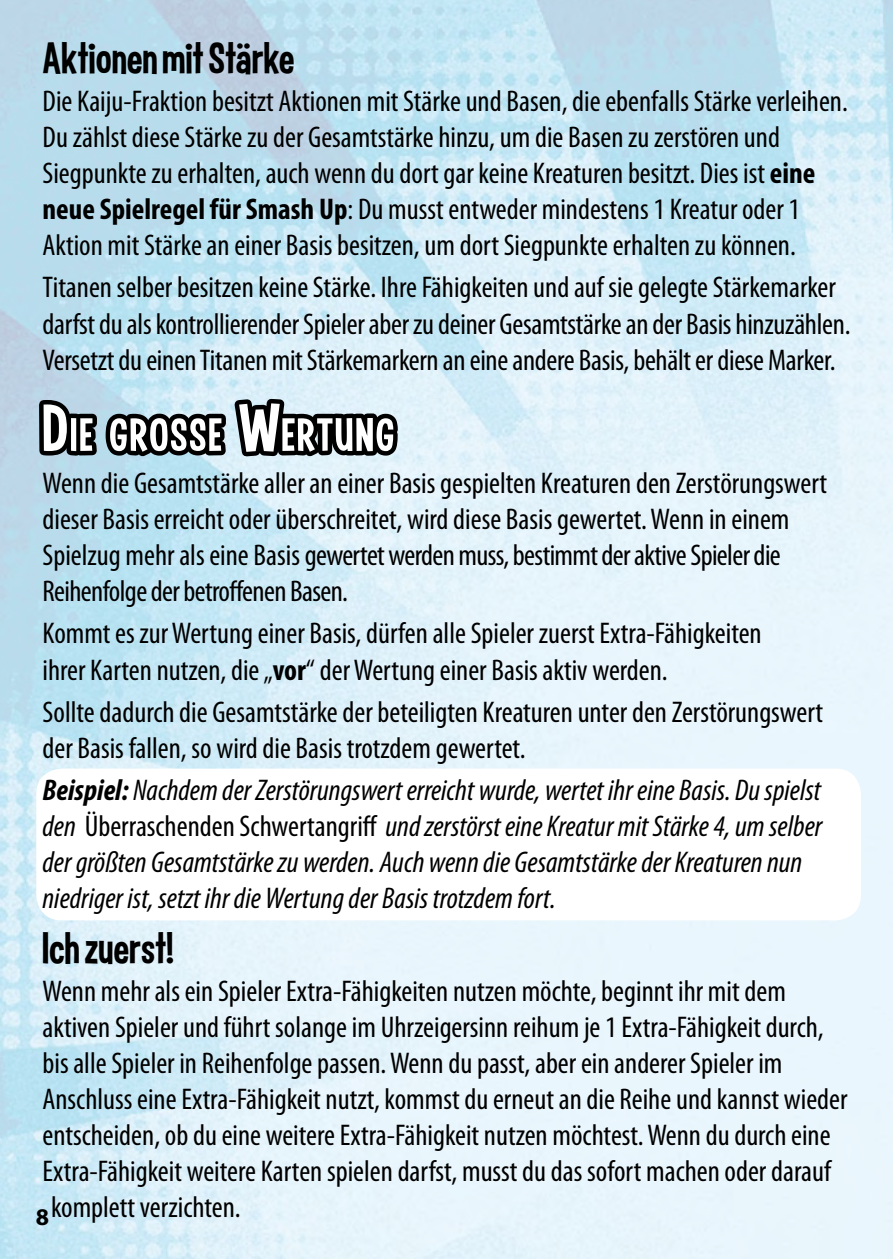
<style>
.page{position:relative;width:893px;height:1259px;background:#fff}
.page>*{position:absolute;margin:0;border:0;box-sizing:border-box;transform-origin:0 0}
.t1{font:50.4px "Curse Casual JVE";letter-spacing:.035em;color:#fff}
.t2{font:48px "Curse Casual JVE";color:#000}
.t3{font:condensed 30px/36px "Myriad Pro";color:#000}
.t4{font:italic condensed 30px/36px "Myriad Pro";color:#000}
.t5{font:700 24px "Myriad Pro";color:#000}
.s1{font-weight:700}
.s2{font-size:72px}
.s3{font-style:normal}
</style>
<div class="page">
<img style="left:0;top:0;width:893px;height:1259px">
<div style="left:36px;top:768px;width:825px;height:152px;background:#fff;border-radius:26px"></div>
<svg style="left:35px;top:376px;width:370px;height:125px;background:#8ea0a8"></svg>
<h2 class="t2" style="left:43px;top:33px;width:254px">Aktionen mit Stärke</h2>
<p class="t3" style="left:43px;top:83px;width:807px">Die Kaiju-Fraktion besitzt Aktionen mit Stärke und Basen, die ebenfalls Stärke verleihen.<br>Du zählst diese Stärke zu der Gesamtstärke hinzu, um die Basen zu zerstören und Siegpunkte zu erhalten, auch wenn du dort gar keine Kreaturen besitzt. Dies ist <span class="s1">eine neue Spielregel für Smash Up</span>: Du musst entweder mindestens 1 Kreatur oder 1<br>Aktion mit Stärke an einer Basis besitzen, um dort Siegpunkte erhalten zu können.</p>
<p class="t3" style="left:43px;top:269px;width:809px">Titanen selber besitzen keine Stärke. Ihre Fähigkeiten und auf sie gelegte Stärkemarker darfst du als kontrollierender Spieler aber zu deiner Gesamtstärke an der Basis hinzuzählen.<br>Versetzt du einen Titanen mit Stärkemarkern an eine andere Basis, behält er diese Marker.</p>
<h1 class="t1" style="left:43px;top:408px;width:353px"><span class="s2">D</span>IE GROSSE <span class="s2">W</span>ERTUNG</h1>
<p class="t3" style="left:43px;top:464px;width:786px">Wenn die Gesamtstärke aller an einer Basis gespielten Kreaturen den Zerstörungswert dieser Basis erreicht oder überschreitet, wird diese Basis gewertet. Wenn in einem Spielzug mehr als eine Basis gewertet werden muss, bestimmt der aktive Spieler die Reihenfolge der betroffenen Basen.</p>
<p class="t3" style="left:43px;top:613px;width:721px;line-height:37.8px">Kommt es zur Wertung einer Basis, dürfen alle Spieler zuerst Extra-Fähigkeiten ihrer Karten nutzen, die „<span class="s1">vor</span>“ der Wertung einer Basis aktiv werden.</p>
<p class="t3" style="left:43px;top:694px;width:782px">Sollte dadurch die Gesamtstärke der beteiligten Kreaturen unter den Zerstörungswert der Basis fallen, so wird die Basis trotzdem gewertet.</p>
<p class="t4" style="left:43px;top:772px;width:781px"><span class="s1">Beispiel:</span> Nachdem der Zerstörungswert erreicht wurde, wertet ihr eine Basis. Du spielst den <span class="s3">Überraschenden Schwertangriff</span> und zerstörst eine Kreatur mit Stärke 4, um selber der größten Gesamtstärke zu werden. Auch wenn die Gesamtstärke der Kreaturen nun niedriger ist, setzt ihr die Wertung der Basis trotzdem fort.</p>
<h2 class="t2" style="left:43px;top:922px;width:133px">Ich zuerst!</h2>
<p class="t3" style="left:43px;top:972px;width:806px">Wenn mehr als ein Spieler Extra-Fähigkeiten nutzen möchte, beginnt ihr mit dem aktiven Spieler und führt solange im Uhrzeigersinn reihum je 1 Extra-Fähigkeit durch, bis alle Spieler in Reihenfolge passen. Wenn du passt, aber ein anderer Spieler im Anschluss eine Extra-Fähigkeit nutzt, kommst du erneut an die Reihe und kannst wieder entscheiden, ob du eine weitere Extra-Fähigkeit nutzen möchtest. Wenn du durch eine Extra-Fähigkeit weitere Karten spielen darfst, musst du das sofort machen oder darauf komplett verzichten.</p>
<p class="t5" style="left:36px;top:1201px;width:15px">8</p>
</div>
